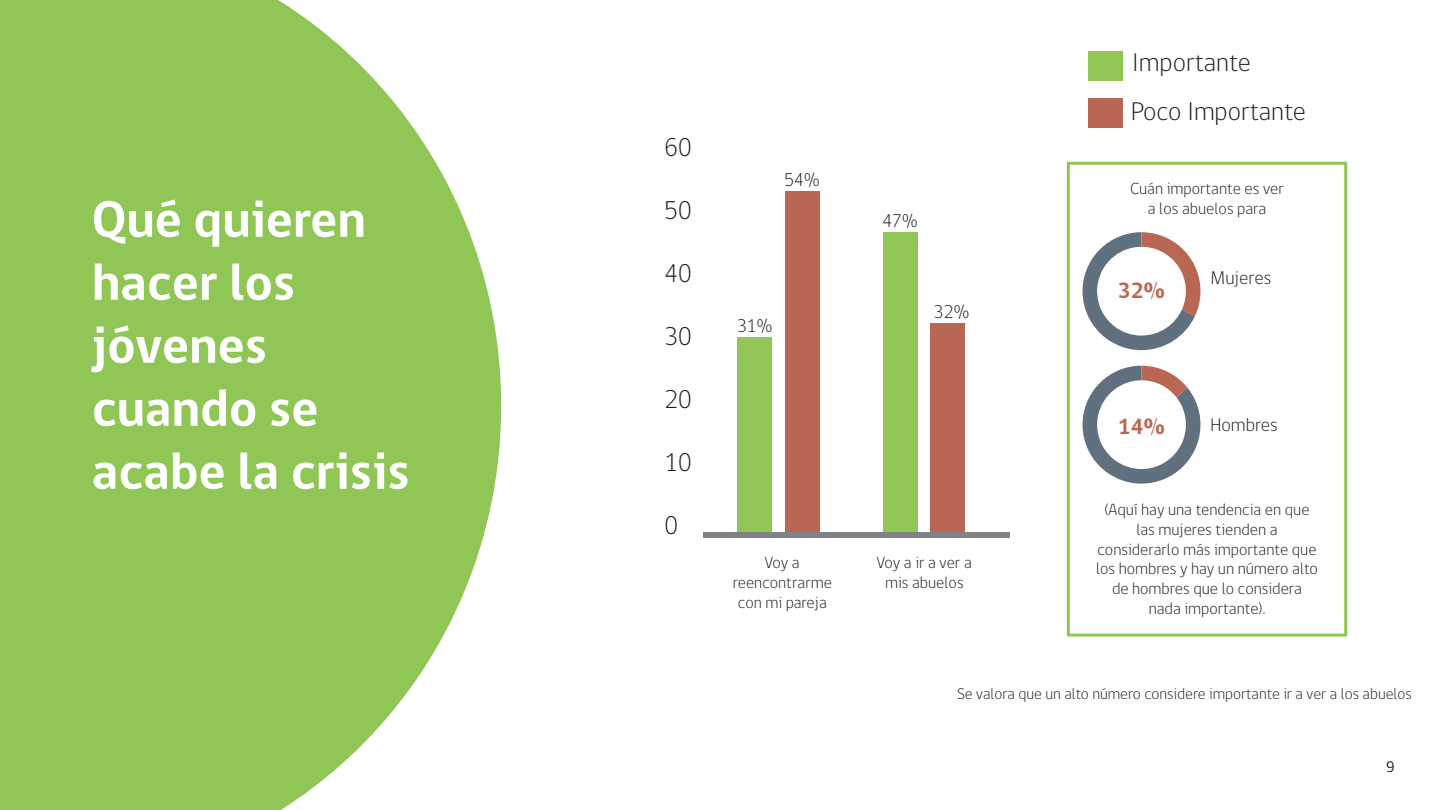
<style>
.page{position:relative;width:1440px;height:810px;background:#fff}
.page>*{position:absolute;margin:0;border:0;box-sizing:border-box;transform-origin:0 0}
.t1{font:700 52.5px/63px "gob CL";color:#fff}
.t2{font:300 26.25px "gob CL";color:#231f20}
.t3{font:700 22.5px "gob CL";color:#b96753}
.t4{font:300 18.75px "gob CL";color:#231f20}
.t5{font:300 16.5px/19.8px "gob CL";color:#231f20;text-align:center}
.t6{font:300 15.75px "gob CL";color:#231f20}
.t7{font:15.75px "gob CL";color:#231f20}
</style>
<div class="page">
<svg style="left:0;top:1px;width:501px;height:809px;background:#9ecd6a"></svg>
<div style="left:1088px;top:51px;width:35px;height:30px;background:#90c655"></div>
<div style="left:1088px;top:98px;width:34px;height:30px;background:#b96753"></div>
<div style="left:883px;top:232px;width:34px;height:301px;background:#90c655"></div>
<div style="left:930px;top:323px;width:35px;height:210px;background:#b96753"></div>
<div style="left:738px;top:337px;width:34px;height:196px;background:#90c655"></div>
<div style="left:785px;top:191px;width:34px;height:342px;background:#b96753"></div>
<div style="left:703px;top:533px;width:306px;height:5px;background:#808285"></div>
<div style="left:1067px;top:162px;width:280px;height:475px;border:3px solid #90c655"></div>
<svg style="left:1083px;top:232px;width:117px;height:118px"></svg>
<svg style="left:1083px;top:366px;width:117px;height:118px"></svg>
<h1 class="t1" style="left:92px;top:189px;width:320px">Qué quieren hacer los jóvenes cuando se acabe la crisis</h1>
<h2 class="t2" style="left:665px;top:130px;width:29px">60</h2>
<h2 class="t2" style="left:665px;top:193px;width:29px">50</h2>
<h2 class="t2" style="left:665px;top:256px;width:29px">40</h2>
<h2 class="t2" style="left:665px;top:319px;width:29px">30</h2>
<h2 class="t2" style="left:665px;top:382px;width:29px">20</h2>
<h2 class="t2" style="left:665px;top:445px;width:29px">10</h2>
<h2 class="t2" style="left:665px;top:508px;width:15px">0</h2>
<p class="t4" style="left:784px;top:167px;width:37px">54%</p>
<p class="t4" style="left:737px;top:313px;width:37px">31%</p>
<p class="t5" style="left:733px;top:553px;width:101px">Voy a reencontrarme con mi pareja</p>
<h2 class="t2" style="left:1132px;top:44px;width:120px">Importante</h2>
<p class="t4" style="left:882px;top:208px;width:37px">47%</p>
<p class="t4" style="left:934px;top:299px;width:37px">32%</p>
<p class="t5" style="left:877px;top:553px;width:96px">Voy a ir a ver a mis abuelos</p>
<h2 class="t2" style="left:1131px;top:93px;width:177px">Poco Importante</h2>
<p class="t5" style="left:1130px;top:179px;width:155px">Cuán importante es ver a los abuelos para</p>
<h3 class="t3" style="left:1118px;top:275px;width:49px">32%</h3>
<h3 class="t3" style="left:1118px;top:411px;width:49px">14%</h3>
<p class="t4" style="left:1211px;top:265px;width:62px">Mujeres</p>
<p class="t4" style="left:1211px;top:412px;width:69px">Hombres</p>
<p class="t5" style="left:1096px;top:500px;width:223px">(Aquí hay una tendencia en que las mujeres tienden a considerarlo más importante que los hombres y hay un número alto de hombres que lo considera nada importante).</p>
<p class="t6" style="left:957px;top:683px;width:456px">Se valora que un alto número considere importante ir a ver a los abuelos</p>
<p class="t7" style="left:1386px;top:756px;width:10px">9</p>
</div>
